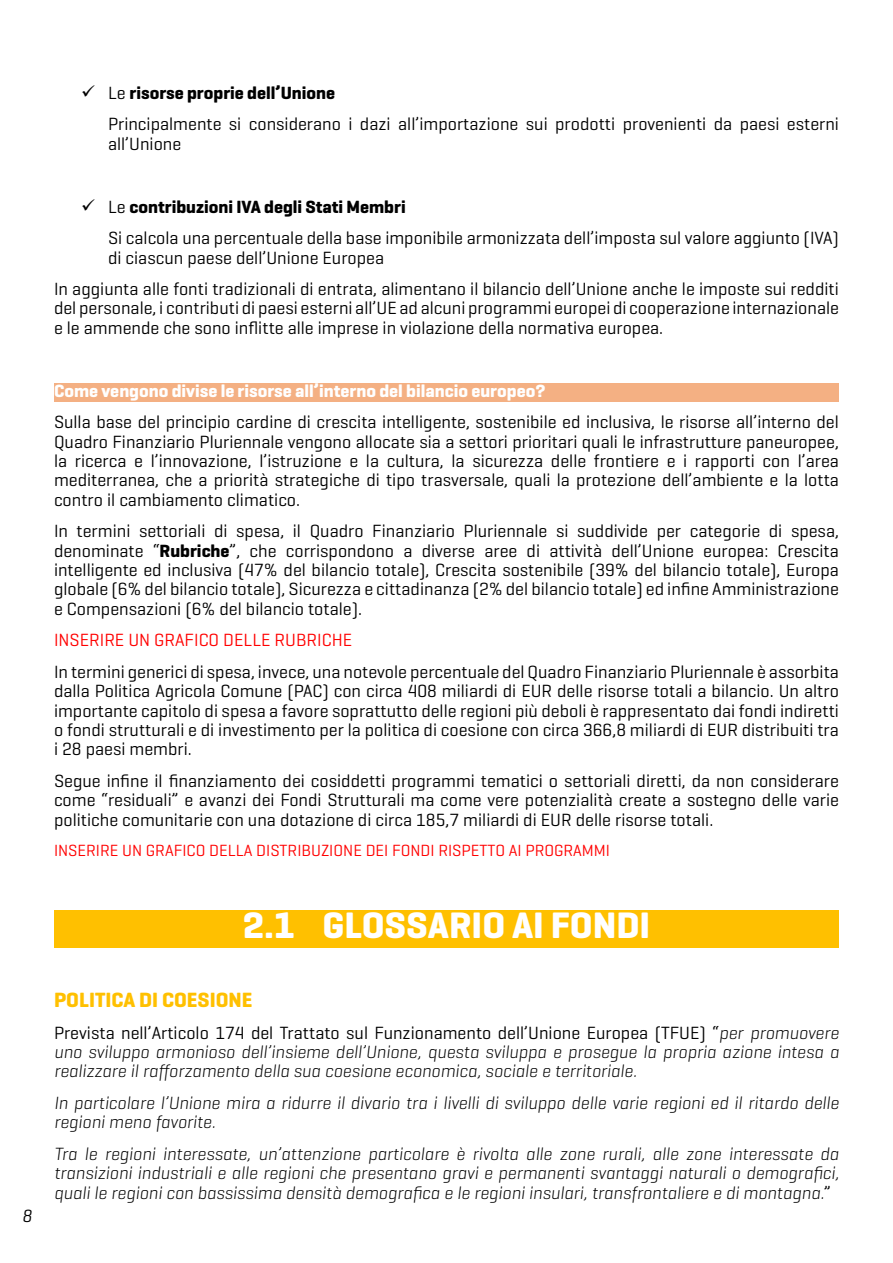
<style>
.page{position:relative;width:893px;height:1263px;background:#fff}
.page>*{position:absolute;margin:0;border:0;box-sizing:border-box;transform-origin:0 0}
.t1{font:700 37.5px "Geogrotesque";color:#fff}
.t2{font:700 21px "Geogrotesque";color:#ffc000}
.t3{font:18px/19.4px "Geogrotesque";color:#000}
.t4{font:italic 300 18px/19.4px "Geogrotesque";color:#000;text-align:justify}
.t5{font:700 18px "Geogrotesque";color:#fff}
.t6{font:18px "Geogrotesque";color:#f00}
.t7{font:italic 18px "Geogrotesque";color:#000}
.t8{font:16.5px "Geogrotesque";color:#f00}
.s1{font-weight:700}
.s2{font-weight:400;font-style:normal}
</style>
<div class="page">
<div style="left:54px;top:383px;width:785px;height:18px;background:#f4b083"></div>
<div style="left:54px;top:910px;width:785px;height:37px;background:#ffc000"></div>
<p class="t7" style="left:22px;top:1205px;width:11px">8</p>
<p class="t3" style="left:108px;top:77px;width:732px;line-height:31.5px;text-indent:-27px">✓ Le <span class="s1">risorse proprie dell’Unione<br></span>Principalmente si considerano i dazi all’importazione sui prodotti provenienti da paesi esterni</p>
<p class="t3" style="left:108px;top:133px;width:75px">all’Unione</p>
<p class="t3" style="left:108px;top:190px;width:732px;line-height:31.5px;text-indent:-27px">✓ Le <span class="s1">contribuzioni IVA degli Stati Membri<br></span>Si calcola una percentuale della base imponibile armonizzata dell’imposta sul valore aggiunto (IVA)</p>
<p class="t3" style="left:54px;top:241px;width:786px;line-height:31.5px;text-indent:54px">di ciascun paese dell’Unione Europea<br>In aggiunta alle fonti tradizionali di entrata, alimentano il bilancio dell’Unione anche le imposte sui redditi</p>
<p class="t3" style="left:54px;top:298px;width:786px">del personale, i contributi di paesi esterni all’UE ad alcuni programmi europei di cooperazione internazionale e le ammende che sono inflitte alle imprese in violazione della normativa europea.</p>
<p class="t5" style="left:54px;top:379px;width:493px">Come vengono divise le risorse all’interno del bilancio europeo?</p>
<p class="t3" style="left:54px;top:412px;width:786px;text-align:justify">Sulla base del principio cardine di crescita intelligente, sostenibile ed inclusiva, le risorse all’interno del Quadro Finanziario Pluriennale vengono allocate sia a settori prioritari quali le infrastrutture paneuropee, la ricerca e l’innovazione, l’istruzione e la cultura, la sicurezza delle frontiere e i rapporti con l’area mediterranea, che a priorità strategiche di tipo trasversale, quali la protezione dell’ambiente e la lotta contro il cambiamento climatico.</p>
<p class="t3" style="left:54px;top:521px;width:787px;text-align:justify">In termini settoriali di spesa, il Quadro Finanziario Pluriennale si suddivide per categorie di spesa, denominate “<span class="s1">Rubriche</span>”, che corrispondono a diverse aree di attività dell’Unione europea: Crescita intelligente ed inclusiva (47% del bilancio totale), Crescita sostenibile (39% del bilancio totale), Europa globale (6% del bilancio totale), Sicurezza e cittadinanza (2% del bilancio totale) ed infine Amministrazione e Compensazioni (6% del bilancio totale).</p>
<p class="t6" style="left:54px;top:629px;width:300px">INSERIRE UN GRAFICO DELLE RUBRICHE</p>
<p class="t3" style="left:54px;top:661px;width:786px;text-align:justify">In termini generici di spesa, invece, una notevole percentuale del Quadro Finanziario Pluriennale è assorbita dalla Politica Agricola Comune (PAC) con circa 408 miliardi di EUR delle risorse totali a bilancio. Un altro importante capitolo di spesa a favore soprattutto delle regioni più deboli è rappresentato dai fondi indiretti o fondi strutturali e di investimento per la politica di coesione con circa 366,8 miliardi di EUR distribuiti tra i 28 paesi membri.</p>
<p class="t3" style="left:54px;top:770px;width:786px;text-align:justify">Segue infine il finanziamento dei cosiddetti programmi tematici o settoriali diretti, da non considerare come “residuali” e avanzi dei Fondi Strutturali ma come vere potenzialità create a sostegno delle varie politiche comunitarie con una dotazione di circa 185,7 miliardi di EUR delle risorse totali.</p>
<p class="t8" style="left:54px;top:840px;width:558px">INSERIRE UN GRAFICO DELLA DISTRIBUZIONE DEI FONDI RISPETTO AI PROGRAMMI</p>
<h1 class="t1" style="left:243px;top:902px;width:409px">2.1 GLOSSARIO AI FONDI</h1>
<p class="t2" style="left:54px;top:987px;width:200px">POLITICA DI COESIONE</p>
<p class="t4" style="left:54px;top:1022px;width:786px"><span class="s2">Prevista nell’Articolo 174 del Trattato sul Funzionamento dell’Unione Europea (TFUE) “</span>per promuovere uno sviluppo armonioso dell’insieme dell’Unione, questa sviluppa e prosegue la propria azione intesa a realizzare il rafforzamento della sua coesione economica, sociale e territoriale.</p>
<p class="t4" style="left:54px;top:1092px;width:786px">In particolare l’Unione mira a ridurre il divario tra i livelli di sviluppo delle varie regioni ed il ritardo delle regioni meno favorite.</p>
<p class="t4" style="left:54px;top:1143px;width:786px">Tra le regioni interessate, un’attenzione particolare è rivolta alle zone rurali, alle zone interessate da transizioni industriali e alle regioni che presentano gravi e permanenti svantaggi naturali o demografici, quali le regioni con bassissima densità demografica e le regioni insulari, transfrontaliere e di montagna.<span class="s2">”</span></p>
</div>
